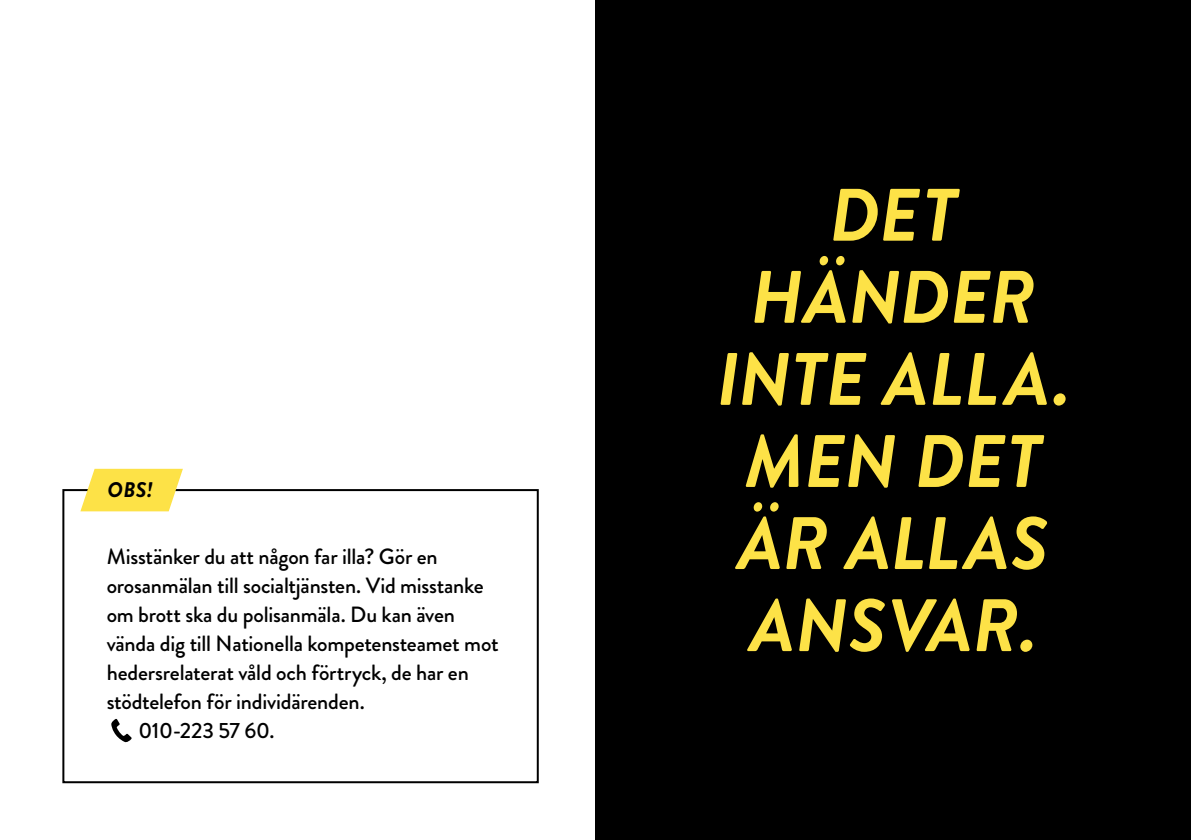
<style>
.page{position:relative;width:1191px;height:840px;background:#fff}
.page>*{position:absolute;margin:0;border:0;box-sizing:border-box;transform-origin:0 0}
.t1{font:italic 700 74px/82px "Brandon Grotesque";letter-spacing:.005em;color:#fde247;text-align:center}
.t2{font:500 22px "Brandon Grotesque";letter-spacing:-.01em;color:#000}
.t3{font:italic 700 21.2px "Brandon Grotesque";color:#000}
</style>
<div class="page">
<div style="left:595px;top:0;width:596px;height:839px;background:#000"></div>
<div style="left:62px;top:489px;width:477px;height:293px;border:2px solid #000"></div>
<svg style="left:111px;top:718px;width:21px;height:24px"></svg>
<svg style="left:80px;top:468px;width:103px;height:43px;background:#fbe462"></svg>
<p class="t3" style="left:108px;top:475px;width:47px">OBS!</p>
<p class="t2" style="left:107px;top:540px;width:333px">Misstänker du att någon far illa? Gör en</p>
<p class="t2" style="left:107px;top:569px;width:379px">orosanmälan till socialtjänsten. Vid misstanke</p>
<p class="t2" style="left:107px;top:598px;width:350px">om brott ska du polisanmäla. Du kan även</p>
<p class="t2" style="left:107px;top:627px;width:393px">vända dig till Nationella kompetensteamet mot</p>
<p class="t2" style="left:107px;top:656px;width:364px">hedersrelaterat våld och förtryck, de har en</p>
<p class="t2" style="left:107px;top:685px;width:260px">stödtelefon för individärenden.</p>
<p class="t2" style="left:138px;top:714px;width:137px">010-223 57 60.</p>
<h1 class="t1" style="left:716px;top:175px;width:355px">DET<br>HÄNDER<br>INTE ALLA.<br>MEN DET<br>ÄR ALLAS<br>ANSVAR.</h1>
</div>
